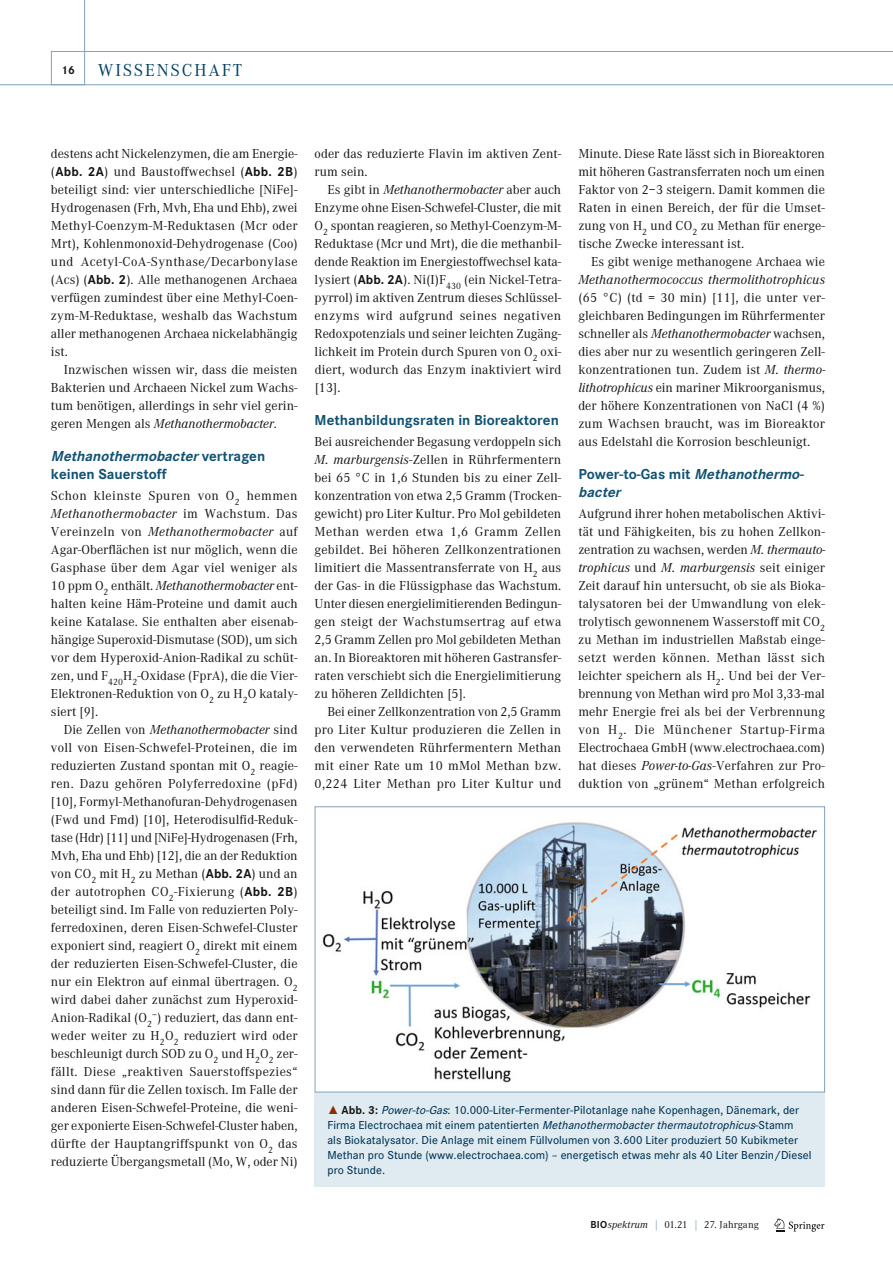
<style>
.page{position:relative;width:893px;height:1263px;background:#fff}
.page>*{position:absolute;margin:0;border:0;box-sizing:border-box;transform-origin:0 0}
.t1{font:18px "Corporate A";letter-spacing:.1em;color:#004264}
.t2{font:700 15px/18px "Corporate S";color:#115273}
.t3{font:italic 700 15px/18px "Corporate S";color:#115273}
.t4{font:13.5px/18px "Corporate A";letter-spacing:.005em;color:#131413;text-align:justify}
.t5{font:italic 13.5px "Corporate A";letter-spacing:.015em;color:#131413}
.t6{font:500 12px/15px "Corporate S";letter-spacing:.005em;color:#003252}
.t7{font:700 12px "Corporate S";color:#131413}
.t8{font:10.5px "Corporate A";letter-spacing:.015em;color:#131413}
.s1{font-family:"Corporate S";font-weight:700}
.s2{font-style:italic}
.s3{font-style:normal}
.s4{font-family:"The Sans Expert";font-weight:400;color:#8d2d00}
.s5{font-weight:700;color:#131413}
.s6{color:#658ba6}
</style>
<div class="page">
<svg style="left:774px;top:1218px;width:50px;height:14px"></svg>
<div style="left:315px;top:1092px;width:510px;height:95px;background:#dfebf1"></div>
<img style="left:322px;top:822px;width:495px;height:261px">
<div style="left:315px;top:806px;width:510px;height:286px;border:1px solid #84a2ba"></div>
<svg style="left:0;top:0;width:85px;height:85px"></svg>
<div style="left:51px;top:51px;width:842px;height:34px;border:1px solid #84a2ba"></div>
<p class="t7" style="left:61px;top:66px;width:15px">16</p>
<h1 class="t1" style="left:98px;top:63px;width:146px">WISSENSCHAFT</h1>
<p class="t4" style="left:51px;top:146px;width:248px">destens acht Nickelenzymen, die am Energie-(<span class="s1">Abb. 2A</span>) und Baustoffwechsel (<span class="s1">Abb. 2B</span>) beteiligt sind: vier unterschiedliche [NiFe]- Hydrogenasen (Frh, Mvh, Eha und Ehb), zwei Methyl-Coenzym-M-Reduktasen (Mcr oder Mrt), Kohlenmonoxid-Dehydrogenase (Coo) und Acetyl-CoA-Synthase/Decarbonylase (Acs) (<span class="s1">Abb. 2</span>). Alle methanogenen Archaea verfügen zumindest über eine Methyl-Coen&shy;zym-M-Reduktase, weshalb das Wachstum aller methanogenen Archaea nickelabhängig ist.</p>
<p class="t4" style="left:51px;top:362px;width:248px;text-indent:13px">Inzwischen wissen wir, dass die meisten Bakterien und Archaeen Nickel zum Wachs&shy;tum benötigen, allerdings in sehr viel gerin&shy;geren Mengen als <span class="s2">Methanothermobacter</span>.</p>
<p class="t2" style="left:51px;top:449px;width:216px"><span class="s2">Methanothermobacter</span>v e r t r a g e n keinen Sauerstoff</p>
<p class="t4" style="left:51px;top:488px;width:248px">Schon kleinste Spuren von O<sub>2</sub> hemmen <span class="s2">Methanothermobacter</span> im Wachstum. Das Vereinzeln von <span class="s2">Methanothermobacter</span> auf Agar-Oberflächen ist nur möglich, wenn die Gasphase über dem Agar viel weniger als 10 ppm O<sub>2</sub> enthält. <span class="s2">Methanothermobacter</span> ent&shy;halten keine Häm-Proteine und damit auch keine Katalase. Sie enthalten aber eisenab&shy;hängige Superoxid-Dismutase (SOD), um sich vor dem Hyperoxid-Anion-Radikal zu schüt&shy;zen, und F<sub>420</sub>H<sub>2</sub>-Oxidase (FprA), die die Vier-Elektronen-Reduktion von O<sub>2</sub> zu H<sub>2</sub>O kataly&shy;siert [9].</p>
<p class="t4" style="left:51px;top:722px;width:248px;text-indent:13px">Die Zellen von <span class="s2">Methanothermobacter</span> sind voll von Eisen-Schwefel-Proteinen, die im reduzierten Zustand spontan mit O<sub>2</sub> reagie&shy;ren. Dazu gehören Polyferredoxine (pFd) [10], Formyl-Methanofuran-Dehydrogenasen (Fwd und Fmd) [10], Heterodisulfid-Reduk&shy;tase (Hdr) [11] und [NiFe]-Hydrogenasen (Frh, Mvh, Eha und Ehb) [12], die an der Reduktion von CO<sub>2</sub> mit H<sub>2</sub> zu Methan (<span class="s1">Abb. 2A</span>) und an der autotrophen CO<sub>2</sub>-Fixierung (<span class="s1">Abb. 2B</span>) beteiligt sind. Im Falle von reduzierten Poly&shy;ferredoxinen, deren Eisen-Schwefel-Cluster exponiert sind, reagiert O<sub>2</sub> direkt mit einem der reduzierten Eisen-Schwefel-Cluster, die nur ein Elektron auf einmal übertragen. O<sub>2 </sub>wird dabei daher zunächst zum Hyperoxid-Anion-Radikal (O<sub>2</sub><sup>–</sup>) reduziert, das dann ent&shy;weder weiter zu H<sub>2</sub>O<sub>2</sub> reduziert wird oder beschleunigt durch SOD zu O<sub>2</sub> und H<sub>2</sub>O<sub>2</sub> zer&shy;fällt. Diese „reaktiven Sauerstoffspezies“ sind dann für die Zellen toxisch. Im Falle der anderen Eisen-Schwefel-Proteine, die weni&shy;ger exponierte Eisen-Schwefel-Cluster haben, dürfte der Hauptangriffspunkt von O<sub>2</sub> das reduzierte Übergangsmetall (Mo, W, oder Ni)</p>
<p class="t4" style="left:315px;top:146px;width:248px">oder das reduzierte Flavin im aktiven Zent&shy;rum sein.</p>
<p class="t4" style="left:315px;top:182px;width:248px;text-indent:13px">Es gibt in <span class="s2">Methanothermobacter</span> aber auch Enzyme ohne Eisen-Schwefel-Cluster, die mit O<sub>2</sub> spontan reagieren, so Methyl-Coenzym-M-Reduktase (Mcr und Mrt), die die methanbil&shy;dende Reaktion im Energiestoffwechsel kata&shy;lysiert (<span class="s1">Abb. 2A</span>). Ni(I)F<sub>430</sub> (ein Nickel-Tetra&shy;pyrrol) im aktiven Zentrum dieses Schlüssel&shy;enzyms wird aufgrund seines negativen Redoxpotenzials und seiner leichten Zugäng&shy;lichkeit im Protein durch Spuren von O<sub>2</sub> oxi&shy;diert, wodurch das Enzym inaktiviert wird [13].</p>
<p class="t2" style="left:315px;top:413px;width:246px">Methanbildungsraten in Bioreaktoren</p>
<p class="t4" style="left:315px;top:434px;width:248px">Bei ausreichender Begasung verdoppeln sich <span class="s2">M. marburgensis</span>-Zellen in Rührfermentern bei 65 °C in 1,6 Stunden bis zu einer Zell&shy;konzentration von etwa 2,5 Gramm (Trocken&shy;gewicht) pro Liter Kultur. Pro Mol gebildeten Methan werden etwa 1,6 Gramm Zellen gebildet. Bei höheren Zellkonzentrationen limitiert die Massentransferrate von H<sub>2</sub> aus der Gas- in die Flüssigphase das Wachstum.<br>Unter diesen energielimitierenden Bedingun&shy;gen steigt der Wachstumsertrag auf etwa 2,5 Gramm Zellen pro Mol gebildeten Methan an. In Bioreaktoren mit höheren Gastransfer&shy;raten verschiebt sich die Energielimitierung zu höheren Zelldichten [5].</p>
<p class="t4" style="left:315px;top:704px;width:248px;text-indent:13px">Bei einer Zellkonzentration von 2,5 Gramm pro Liter Kultur produzieren die Zellen in den verwendeten Rührfermentern Methan mit einer Rate um 10 mMol Methan bzw.<br>0,224 Liter Methan pro Liter Kultur und</p>
<p class="t4" style="left:578px;top:146px;width:248px">Minute. Diese Rate lässt sich in Bioreaktoren mit höheren Gastransferraten noch um einen Faktor von 2–3 steigern. Damit kommen die Raten in einen Bereich, der für die Umset&shy;zung von H<sub>2</sub> und CO<sub>2</sub> zu Methan für energe&shy;tische Zwecke interessant ist.</p>
<p class="t4" style="left:591px;top:254px;width:235px">Es gibt wenige methanogene Archaea wie</p>
<p class="t5" style="left:578px;top:275px;width:248px">Methanothermococcus thermolithotrophicus</p>
<p class="t4" style="left:578px;top:290px;width:248px">(65 °C) (td = 30 min) [11], die unter ver&shy;gleichbaren Bedingungen im Rührfermenter schneller als <span class="s2">Methanothermobacter</span> wachsen, dies aber nur zu wesentlich geringeren Zell&shy;konzentrationen tun. Zudem ist <span class="s2">M. thermo&shy;lithotrophicus</span> ein mariner Mikroorganismus, der höhere Konzentrationen von NaCl (4 %) zum Wachsen braucht, was im Bioreaktor aus Edelstahl die Korrosion beschleunigt.</p>
<p class="t3" style="left:578px;top:467px;width:229px"><span class="s3">Power-to-Gas mit</span> Methanothermo&shy;bacter</p>
<p class="t4" style="left:578px;top:506px;width:248px">Aufgrund ihrer hohen metabolischen Aktivi&shy;tät und Fähigkeiten, bis zu hohen Zellkon&shy;zentration zu wachsen, werden <span class="s2">M. thermauto&shy;trophicus</span> und <span class="s2">M. marburgensis</span> seit einiger Zeit darauf hin untersucht, ob sie als Bioka&shy;talysatoren bei der Umwandlung von elek&shy;trolytisch gewonnenem Wasserstoff mit CO<sub>2 </sub>zu Methan im industriellen Maßstab einge&shy;setzt werden können. Methan lässt sich leichter speichern als H<sub>2</sub>. Und bei der Ver&shy;brennung von Methan wird pro Mol 3,33-mal mehr Energie frei als bei der Verbrennung von H<sub>2</sub>. Die Münchener Startup-Firma Electrochaea GmbH (www.electrochaea.com) hat dieses <span class="s2">Power-to-Gas</span>-Verfahren zur Pro&shy;duktion von „grünem“ Methan erfolgreich</p>
<p class="t6" style="left:327px;top:1104px;width:486px"><span class="s4">˚</span> <span class="s5">Abb. 3:</span> <span class="s2">Power-to-Gas</span>: 10.000-Liter-Fermenter-Pilotanlage nahe Kopenhagen, Dänemark, der Firma Electrochaea mit einem patentierten <span class="s2">Methanothermobacterthermautotrophicus</span>-Stamm<br>als Biokatalysator. Die Anlage mit einem Füllvolumen von 3.600 Liter produziert 50 Kubikmeter Methan pro Stunde (www.electrochaea.com) – energetisch etwas mehr als 40 Liter Benzin/Diesel pro Stunde.</p>
<p class="t8" style="left:591px;top:1221px;width:170px"><span class="s1">BIO</span><span class="s2">spektrum</span> <span class="s6">|</span> 01.21 <span class="s6">|</span> 27. Jahrgang</p>
</div>
